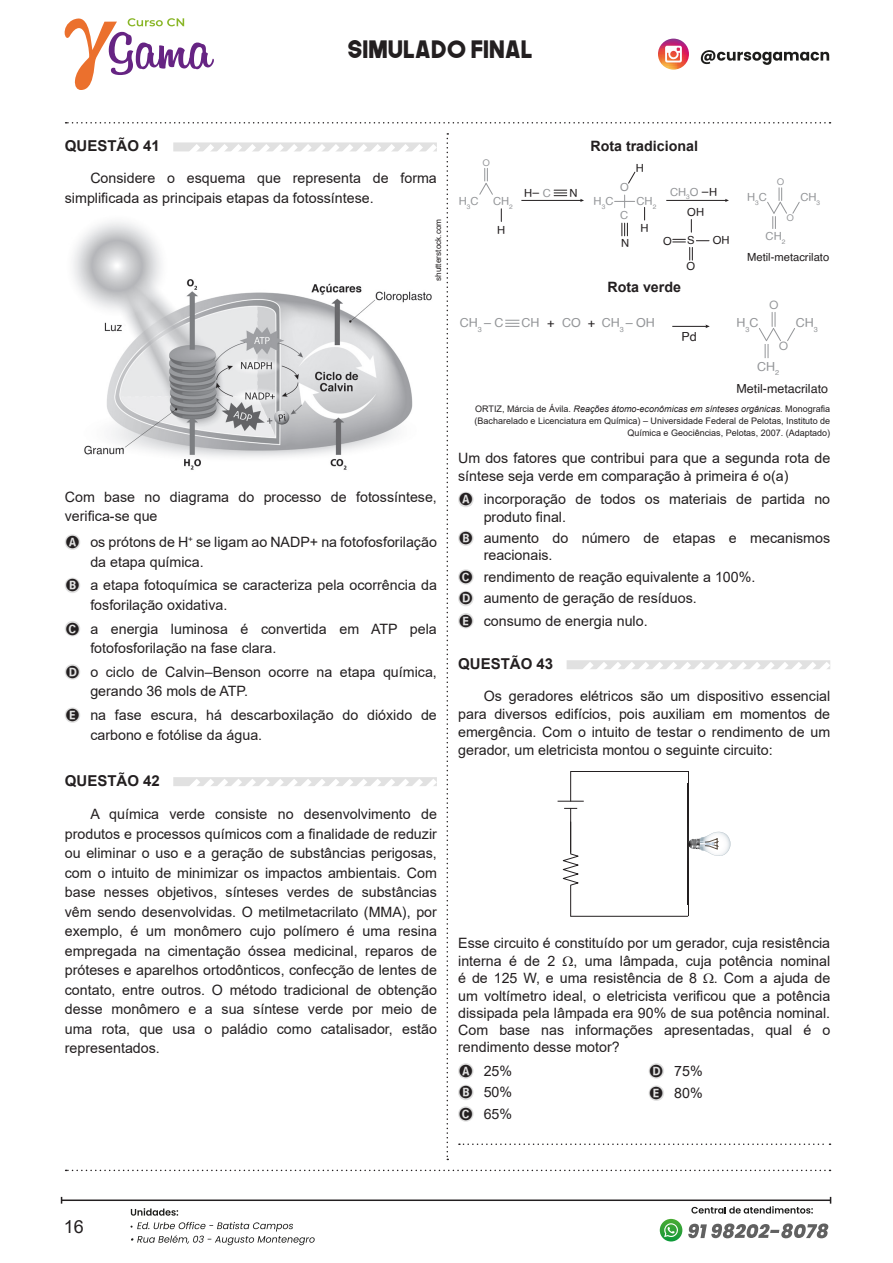
<style>
.page{position:relative;width:893px;height:1263px;background:#fff}
.page>*{position:absolute;margin:0;border:0;box-sizing:border-box;transform-origin:0 0}
.t1{font:24px "The Next Font";color:#231f20}
.t2{font:18px "Arial";color:#231f20}
.t3{font:700 15px "Arial";color:#231f20}
.t4{font:14.25px/19.5px "Arial";color:#231f20}
.t5{font:700 14.25px "Arial";color:#231f20}
.t6{font:12.45px "Helvetica";color:#939598}
.t7{font:12.45px "Helvetica";color:#231f20}
.t8{font:12.45px "Proxima Nova";color:#939598}
.t9{font:11.25px "Helvetica";color:#231f20}
.t10{font:11.25px "Helvetica";color:#939598}
.t11{font:9.9px "Proxima Nova";color:#939598}
.t12{font:9px/12px "Arial";color:#231f20;text-align:right}
.t13{font:8.25px "Arial";color:#231f20}
.t14{font:6.6px "Helvetica";color:#939598}
.s1{font-family:"Myriad Pro";font-size:15px;color:#231f20}
.s2{color:#231f20}
.s3{font-family:"Myriad Pro";font-size:15px}
.s4{color:#939598}
.s5{font-style:italic}
</style>
<div class="page">
<hr style="left:62px;top:1199px;width:769px;height:2px;background:#231f20">
<svg style="left:65px;top:18px;width:149px;height:72px"></svg>
<svg style="left:131px;top:1208px;width:47px;height:8px"></svg>
<svg style="left:131px;top:1222px;width:184px;height:23px"></svg>
<svg style="left:691px;top:1206px;width:122px;height:7px"></svg>
<div style="left:660px;top:1219px;width:22px;height:22px;background:linear-gradient(to bottom,#52ad3b,#129939);border-radius:11px"></div>
<svg style="left:663px;top:1223px;width:16px;height:14px"></svg>
<svg style="left:688px;top:1223px;width:140px;height:15px"></svg>
<svg style="left:701px;top:50px;width:128px;height:15px"></svg>
<svg style="left:658px;top:39px;width:31px;height:31px"></svg>
<svg style="left:665px;top:46px;width:17px;height:16px"></svg>
<svg style="left:66px;top:122px;width:764px;height:2px"></svg>
<svg style="left:66px;top:1170px;width:764px;height:1px"></svg>
<img style="left:73px;top:222px;width:95px;height:233px">
<svg style="left:168px;top:133px;width:280px;height:1027px"></svg>
<svg style="left:628px;top:171px;width:8px;height:13px"></svg>
<svg style="left:501px;top:209px;width:1px;height:12px"></svg>
<svg style="left:691px;top:219px;width:1px;height:13px"></svg>
<svg style="left:644px;top:207px;width:1px;height:13px"></svg>
<svg style="left:615px;top:195px;width:20px;height:13px"></svg>
<svg style="left:479px;top:168px;width:14px;height:27px"></svg>
<svg style="left:767px;top:188px;width:33px;height:41px"></svg>
<svg style="left:673px;top:239px;width:36px;height:21px"></svg>
<hr style="left:521px;top:200px;width:60px;height:1px;background:#231f20">
<hr style="left:666px;top:200px;width:60px;height:1px;background:#231f20">
<svg style="left:554px;top:190px;width:13px;height:6px"></svg>
<svg style="left:622px;top:223px;width:6px;height:13px"></svg>
<svg style="left:787px;top:328px;width:8px;height:13px"></svg>
<svg style="left:759px;top:312px;width:22px;height:46px"></svg>
<hr style="left:672px;top:326px;width:35px;height:1px;background:#231f20">
<svg style="left:505px;top:320px;width:14px;height:7px"></svg>
<svg style="left:566px;top:660px;width:264px;height:9px"></svg>
<hr style="left:571px;top:771px;width:117px;height:1px;background:#231f20">
<hr style="left:571px;top:916px;width:117px;height:1px;background:#231f20">
<svg style="left:558px;top:801px;width:26px;height:1px"></svg>
<svg style="left:564px;top:808px;width:13px;height:1px"></svg>
<hr style="left:570px;top:808px;width:1px;height:44px;background:#231f20">
<hr style="left:570px;top:771px;width:1px;height:30px;background:#231f20">
<svg style="left:562px;top:821px;width:19px;height:96px"></svg>
<hr style="left:688px;top:771px;width:1px;height:145px;background:#231f20">
<img style="left:687px;top:783px;width:44px;height:121px">
<img style="left:688px;top:783px;width:1px;height:121px">
<svg style="left:688px;top:832px;width:42px;height:24px"></svg>
<svg style="left:459px;top:1143px;width:371px;height:2px"></svg>
<h1 class="t1" style="left:348px;top:33px;width:187px">SIMULADO FINAL</h1>
<p class="t3" style="left:65px;top:136px;width:97px">QUESTÃO 41</p>
<p class="t4" style="left:65px;top:168px;width:374px;text-indent:26px">Considere o esquema que representa de forma simplificada as principais etapas da fotossíntese.</p>
<p class="t13" style="left:433px;top:281px;width:64px;rotate:-90deg">shutterstock.com</p>
<p class="t4" style="left:65px;top:487px;width:374px">Com base no diagrama do processo de fotossíntese, verifica-se que</p>
<p class="t4" style="left:90px;top:532px;width:348px">os prótons de H<sup>+</sup> se ligam ao NADP+ na fotofosforilação da etapa química.</p>
<p class="t4" style="left:90px;top:575px;width:348px">a etapa fotoquímica se caracteriza pela ocorrência da fosforilação oxidativa.</p>
<p class="t4" style="left:90px;top:619px;width:348px">a energia luminosa é convertida em ATP pela fotofosforilação na fase clara.</p>
<p class="t4" style="left:90px;top:662px;width:348px">o ciclo de Calvin–Benson ocorre na etapa química, gerando 36 mols de ATP.</p>
<p class="t4" style="left:90px;top:705px;width:348px">na fase escura, há descarboxilação do dióxido de carbono e fotólise da água.</p>
<p class="t3" style="left:65px;top:770px;width:97px">QUESTÃO 42</p>
<p class="t4" style="left:65px;top:804px;width:374px;text-align:justify;text-indent:26px">A química verde consiste no desenvolvimento de produtos e processos químicos com a finalidade de reduzir ou eliminar o uso e a geração de substâncias perigosas, com o intuito de minimizar os impactos ambientais. Com base nesses objetivos, sínteses verdes de substâncias vêm sendo desenvolvidas. O metilmetacrilato (MMA), por exemplo, é um monômero cujo polímero é uma resina empregada na cimentação óssea medicinal, reparos de próteses e aparelhos ortodônticos, confecção de lentes de contato, entre outros. O método tradicional de obtenção desse monômero e a sua síntese verde por meio de uma rota, que usa o paládio como catalisador, estão representados.</p>
<p class="t11" style="left:482px;top:157px;width:9px">O</p>
<p class="t5" style="left:590px;top:136px;width:109px">Rota tradicional</p>
<p class="t9" style="left:636px;top:159px;width:10px">H</p>
<p class="t11" style="left:777px;top:176px;width:9px">O</p>
<p class="t10" style="left:620px;top:179px;width:10px">O</p>
<p class="t10" style="left:620px;top:206px;width:10px">C</p>
<p class="t9" style="left:621px;top:235px;width:10px">N</p>
<p class="t9" style="left:687px;top:231px;width:9px">S</p>
<p class="t10" style="left:670px;top:183px;width:49px">CH<sub>3</sub>O <span class="s1">–</span><span class="s2">H</span></p>
<p class="t9" style="left:524px;top:184px;width:28px">H<span class="s3">–</span> <span class="s4">C</span></p>
<p class="t9" style="left:569px;top:184px;width:10px">N</p>
<p class="t10" style="left:493px;top:192px;width:18px">CH</p>
<p class="t10" style="left:800px;top:189px;width:21px">CH<sub>3</sub></p>
<p class="t14" style="left:509px;top:201px;width:5px">2</p>
<p class="t10" style="left:459px;top:192px;width:21px">H<sub>3</sub>C</p>
<p class="t10" style="left:747px;top:189px;width:21px">H<sub>3</sub>C</p>
<p class="t10" style="left:766px;top:227px;width:21px">CH<sub>2</sub></p>
<p class="t10" style="left:594px;top:192px;width:21px">H<sub>3</sub>C</p>
<p class="t10" style="left:636px;top:192px;width:21px">CH<sub>2</sub></p>
<p class="t9" style="left:687px;top:204px;width:18px">OH</p>
<p class="t11" style="left:786px;top:212px;width:9px">O</p>
<p class="t9" style="left:747px;top:248px;width:84px">Metil-metacrilato</p>
<p class="t9" style="left:641px;top:220px;width:10px">H</p>
<p class="t9" style="left:497px;top:221px;width:10px">H</p>
<p class="t9" style="left:663px;top:232px;width:10px">O</p>
<p class="t9" style="left:713px;top:231px;width:18px">OH</p>
<p class="t9" style="left:687px;top:257px;width:10px">O</p>
<p class="t5" style="left:607px;top:277px;width:75px">Rota verde</p>
<p class="t8" style="left:769px;top:298px;width:11px">O</p>
<p class="t6" style="left:460px;top:313px;width:45px">CH<sub>3</sub> – C</p>
<p class="t6" style="left:796px;top:313px;width:24px">CH<sub>3</sub></p>
<p class="t6" style="left:521px;top:313px;width:35px">CH <span class="s2">+</span></p>
<p class="t7" style="left:588px;top:313px;width:9px">+</p>
<p class="t6" style="left:562px;top:313px;width:20px">CO</p>
<p class="t6" style="left:602px;top:313px;width:55px">CH<sub>3</sub> – OH</p>
<p class="t6" style="left:736px;top:313px;width:24px">H<sub>3</sub>C</p>
<p class="t6" style="left:757px;top:357px;width:24px">CH<sub>2</sub></p>
<p class="t7" style="left:682px;top:327px;width:17px">Pd</p>
<p class="t8" style="left:779px;top:338px;width:11px">O</p>
<p class="t7" style="left:736px;top:379px;width:93px">Metil-metacrilato</p>
<p class="t12" style="left:475px;top:403px;width:357px">ORTIZ, Márcia de Ávila. <span class="s5">Reações átomo-econômicas em sínteses orgânicas</span>. Monografia (Bacharelado e Licenciatura em Química) – Universidade Federal de Pelotas, Instituto de<br>Química e Geociências, Pelotas, 2007. (Adaptado)</p>
<p class="t4" style="left:458px;top:449px;width:374px;line-height:18px">Um dos fatores que contribui para que a segunda rota de síntese seja verde em comparação à primeira é o(a)</p>
<p class="t4" style="left:484px;top:491px;width:348px;line-height:17.2px">incorporação de todos os materiais de partida no produto final.</p>
<p class="t4" style="left:484px;top:529px;width:348px;line-height:17.2px">aumento do número de etapas e mecanismos reacionais.</p>
<p class="t4" style="left:484px;top:566px;width:273px;line-height:21.9px">rendimento de reação equivalente a 100%. aumento de geração de resíduos. consumo de energia nulo.</p>
<p class="t3" style="left:458px;top:653px;width:97px">QUESTÃO 43</p>
<p class="t4" style="left:458px;top:687px;width:374px;line-height:18px;text-align:justify;text-indent:26px">Os geradores elétricos são um dispositivo essencial para diversos edifícios, pois auxiliam em momentos de emergência. Com o intuito de testar o rendimento de um gerador, um eletricista montou o seguinte circuito:</p>
<p class="t4" style="left:458px;top:934px;width:374px;line-height:18px">Esse circuito é constituído por um gerador, cuja resistência interna é de 2</p>
<p class="t4" style="left:458px;top:952px;width:374px;line-height:17.2px;text-align:justify;text-indent:115px">, uma lâmpada, cuja potência nominal é de 125 W, e uma resistência de 8 . Com a ajuda de um voltímetro ideal, o eletricista verificou que a potência dissipada pela lâmpada era 90% de sua potência nominal.<br>Com base nas informações apresentadas, qual é o rendimento desse motor?</p>
<p class="t4" style="left:484px;top:1060px;width:30px;line-height:21.5px;text-align:justify">25% 50% 65%</p>
<p class="t4" style="left:674px;top:1060px;width:30px;line-height:22.2px">75%<br>80%</p>
<p class="t2" style="left:64px;top:1214px;width:22px">16</p>
</div>
